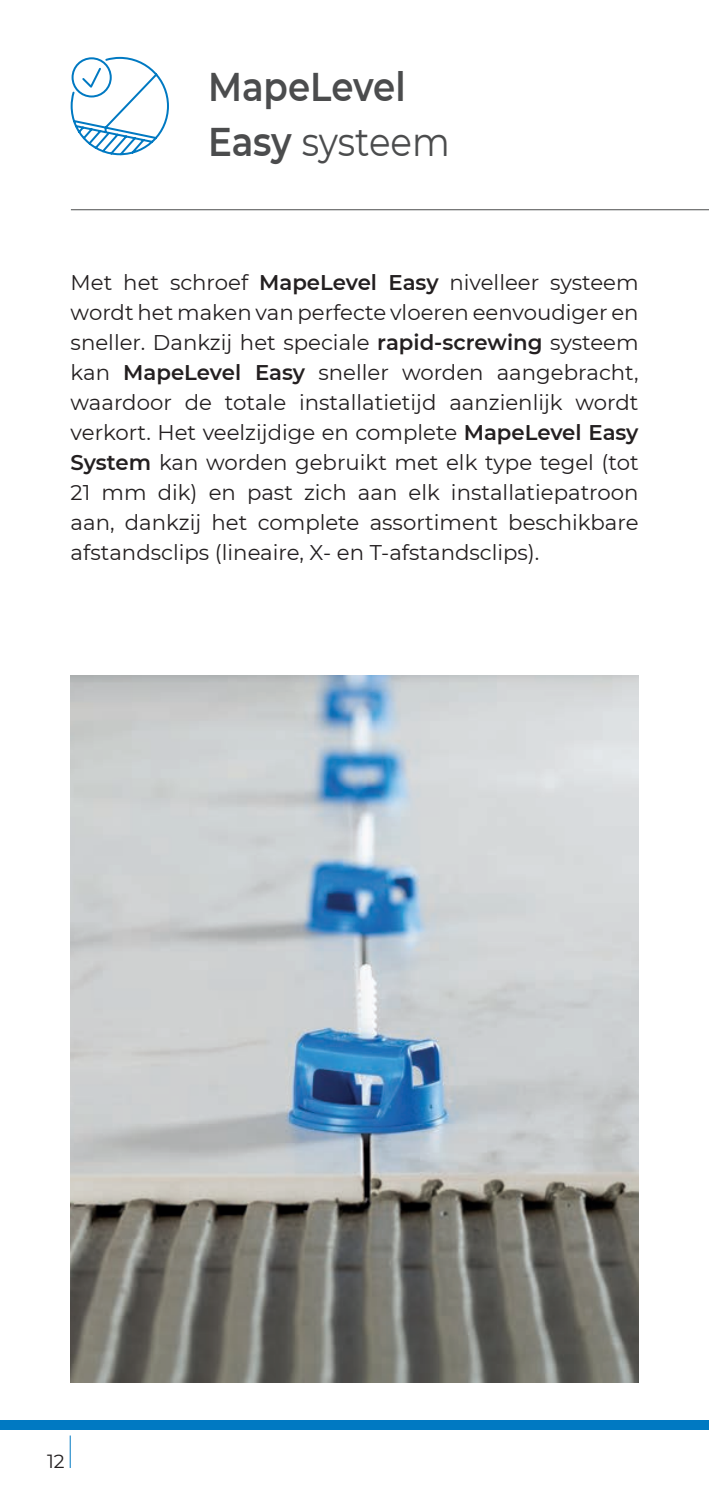
<style>
.page{position:relative;width:709px;height:1489px;background:#fff}
.page>*{position:absolute;margin:0;border:0;box-sizing:border-box;transform-origin:0 0}
.t1{font:600 40px/54.8px "Montserrat";color:#4b4c4d;scale:.89 1}
.t2{font:21.25px/30px "Montserrat";color:#231f20;text-align:justify}
.t3{font:19px "Montserrat";color:#231f20}
.s1{font-weight:400}
.s2{font-weight:600}
</style>
<div class="page">
<div style="left:0;top:1419px;width:709px;height:10px;background:#0079c2"></div>
<hr style="left:70px;top:1435px;width:1px;height:32px;background:#0079c2">
<hr style="left:71px;top:209px;width:638px;height:1px;background:#4b4c4d">
<svg style="left:70px;top:56px;width:99px;height:100px"></svg>
<img style="left:71px;top:675px;width:567px;height:707px">
<h1 class="t1" style="left:208px;top:58px;width:273px">MapeLevel<br>Easy <span class="s1">systeem</span></h1>
<p class="t2" style="left:71px;top:267px;width:569px">Met het schroef <span class="s2">MapeLevel Easy</span> nivelleer systeem wordt het maken van perfecte vloeren eenvoudiger en sneller. Dankzij het speciale <span class="s2">rapid-screwing</span> systeem kan <span class="s2">MapeLevel Easy</span> sneller worden aangebracht, waardoor de totale installatietijd aanzienlijk wordt verkort. Het veelzijdige en complete <span class="s2">MapeLevel Easy System</span> kan worden gebruikt met elk type tegel (tot 21 mm dik) en past zich aan elk installatiepatroon aan, dankzij het complete assortiment beschikbare afstandsclips (lineaire, X- en T-afstandsclips).</p>
<p class="t3" style="left:47px;top:1447px;width:19px">12</p>
</div>
